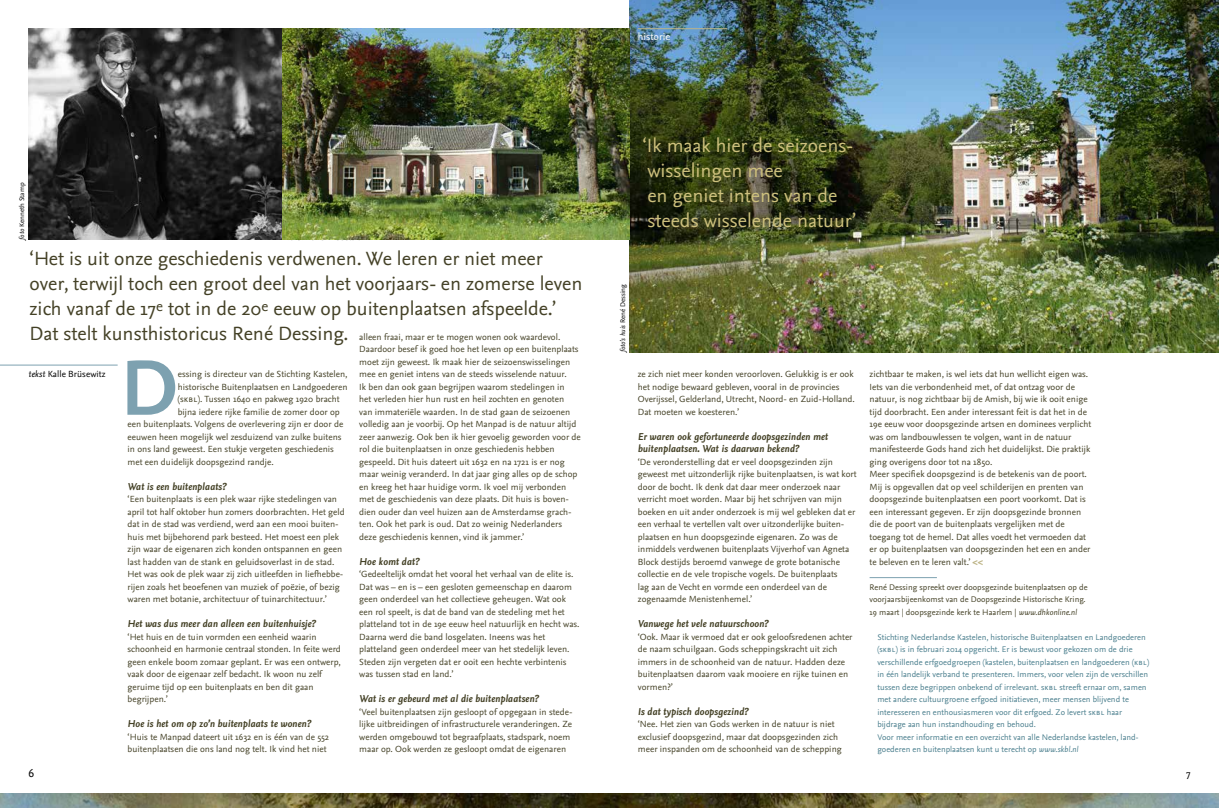
<style>
.page{position:relative;width:1219px;height:808px;background:#fff}
.page>*{position:absolute;margin:0;border:0;box-sizing:border-box;transform-origin:0 0}
.t1{font:700 82px "Nexus Sans";color:#7da1b0}
.t2{font:20px/25px "Nexus Sans";color:#444126}
.t3{font:20px/25px "Nexus Sans";color:#cdc07d}
.t4{font:12px "Nexus Sans";color:#000}
.t5{font:italic 700 10.5px/12.5px "Nexus Sans";letter-spacing:.005em;color:#444126}
.t6{font:10.5px "Nexus Sans";color:#fff}
.t7{font:10.5px "Nexus Sans";color:#000}
.t8{font:9.3px/12.5px "Nexus Sans";color:#444126}
.t9{font:9.3px "Nexus Sans";color:#000}
.t10{font:8.5px/12.5px "Nexus Sans";color:#487d8c}
.t11{font:8.5px/12.5px "Nexus Sans";color:#444126}
.t12{font:7px "Nexus Sans";color:#000}
.s1{font-style:italic}
.s2{font-family:"Nexus Sans Regular SC"}
.s3{font-weight:700;font-size:10.5px;color:#bdb486}
</style>
<div class="page">
<img style="left:28px;top:28px;width:254px;height:212px">
<img style="left:609px;top:794px;width:610px;height:14px">
<svg style="left:0;top:794px;width:609px;height:14px;background:#5f5d41"></svg>
<img style="left:629px;top:0;width:590px;height:352px">
<img style="left:282px;top:28px;width:347px;height:212px">
<hr style="left:870px;top:577px;width:67px;height:1px;background:#7da1b0">
<hr style="left:0;top:365px;width:118px;height:1px;background:#7da1b0">
<hr style="left:638px;top:28px;width:89px;height:1px;background:#bdb486">
<p class="t12" style="left:17px;top:240px;width:58px;rotate:-90deg"><span class="s1">foto</span> Kenneth Stamp</p>
<p class="t2" style="left:30px;top:245px;width:554px">‘Het is uit onze geschiedenis verdwenen. We leren er niet meer over, terwijl toch een groot deel van het voorjaars- en zomerse leven zich vanaf de 17<sup>e</sup> tot in de 20<sup>e</sup> eeuw op buitenplaatsen afspeelde.’ Dat stelt kunsthistoricus René Dessing.</p>
<p class="t8" style="left:359px;top:330px;width:223px">alleen fraai, maar er te mogen wonen ook waardevol.<br>Daardoor besef ik goed hoe het leven op een buitenplaats moet zijn geweest. Ik maak hier de seizoenswisselingen mee en geniet intens van de steeds wisselende natuur.<br>Ik ben dan ook gaan begrijpen waarom stedelingen in<br>het verleden hier hun rust en heil zochten en genoten<br>van immateriële waarden. In de stad gaan de seizoenen volledig aan je voorbij. Op het Manpad is de natuur altijd zeer aanwezig. Ook ben ik hier gevoelig geworden voor de rol die buitenplaatsen in onze geschiedenis hebben gespeeld. Dit huis dateert uit 1632 en na 1721 is er nog maar weinig veranderd. In dat jaar ging alles op de schop en kreeg het haar huidige vorm. Ik voel mij verbonden met de geschiedenis van deze plaats. Dit huis is boven&shy;dien ouder dan veel huizen aan de Amsterdamse grach&shy;ten. Ook het park is oud. Dat zo weinig Nederlanders deze geschiedenis kennen, vind ik jammer.’</p>
<p class="t5" style="left:359px;top:555px;width:61px">Hoe komt dat?</p>
<p class="t8" style="left:359px;top:568px;width:222px">‘Gedeeltelijk omdat het vooral het verhaal van de elite is.<br>Dat was – en is – een gesloten gemeenschap en daarom geen onderdeel van het collectieve geheugen. Wat ook een rol speelt, is dat de band van de stedeling met het platteland tot in de 19e eeuw heel natuurlijk en hecht was.<br>Daarna werd die band losgelaten. Ineens was het platteland geen onderdeel meer van het stedelijk leven.<br>Steden zijn vergeten dat er ooit een hechte verbintenis was tussen stad en land.’</p>
<p class="t5" style="left:359px;top:692px;width:181px">Wat is er gebeurd met al die buitenplaatsen?</p>
<p class="t8" style="left:359px;top:705px;width:215px">‘Veel buitenplaatsen zijn gesloopt of opgegaan in stede&shy;lijke uitbreidingen of infrastructurele veranderingen. Ze werden omgebouwd tot begraafplaats, stadspark, noem maar op. Ook werden ze gesloopt omdat de eigenaren</p>
<h1 class="t1" style="left:120px;top:335px;width:59px">D</h1>
<p class="t9" style="left:28px;top:368px;width:79px"><span class="s1">tekst</span> Kalle Brüsewitz</p>
<p class="t8" style="left:178px;top:368px;width:171px">essing is directeur van de Stichting Kastelen,</p>
<p class="t8" style="left:178px;top:380px;width:171px">historische Buitenplaatsen en Landgoederen</p>
<p class="t8" style="left:178px;top:393px;width:164px">(s<span class="s2">kbl</span>). Tussen 1640 en pakweg 1920 bracht</p>
<p class="t8" style="left:178px;top:405px;width:164px">bijna iedere rijke familie de zomer door op</p>
<p class="t8" style="left:128px;top:418px;width:217px">een buitenplaats. Volgens de overlevering zijn er door de</p>
<p class="t8" style="left:128px;top:430px;width:216px">eeuwen heen mogelijk wel zesduizend van zulke buitens</p>
<p class="t8" style="left:128px;top:443px;width:208px">in ons land geweest. Een stukje vergeten geschiedenis</p>
<p class="t8" style="left:128px;top:455px;width:148px">met een duidelijk doopsgezind randje.</p>
<p class="t5" style="left:128px;top:480px;width:100px">Wat is een buitenplaats?</p>
<p class="t8" style="left:128px;top:493px;width:219px">‘Een buitenplaats is een plek waar rijke stedelingen van april tot half oktober hun zomers doorbrachten. Het geld dat in de stad was verdiend, werd aan een mooi buiten&shy;huis met bijbehorend park besteed. Het moest een plek zijn waar de eigenaren zich konden ontspannen en geen last hadden van de stank en geluidsoverlast in de stad.<br>Het was ook de plek waar zij zich uitleefden in liefhebbe&shy;rijen zoals het beoefenen van muziek of poëzie, of bezig waren met botanie, architectuur of tuinarchitectuur.’</p>
<p class="t5" style="left:128px;top:617px;width:190px">Het was dus meer dan alleen een buitenhuisje?</p>
<p class="t8" style="left:128px;top:630px;width:215px">‘Het huis en de tuin vormden een eenheid waarin schoonheid en harmonie centraal stonden. In feite werd geen enkele boom zomaar geplant. Er was een ontwerp, vaak door de eigenaar zelf bedacht. Ik woon nu zelf geruime tijd op een buitenplaats en ben dit gaan begrijpen.’</p>
<p class="t5" style="left:128px;top:717px;width:185px">Hoe is het om op zo’n buitenplaats te wonen?</p>
<p class="t8" style="left:128px;top:730px;width:203px">‘Huis te Manpad dateert uit 1632 en is één van de 552 buitenplaatsen die ons land nog telt. Ik vind het niet</p>
<p class="t6" style="left:638px;top:30px;width:34px">historie</p>
<h2 class="t3" style="left:642px;top:133px;width:215px">‘Ik maak hier de seizoens&shy;wisselingen mee<br>en geniet intens van de steeds wisselende natuur’</h2>
<p class="t12" style="left:618px;top:352px;width:70px;rotate:-90deg"><span class="s1">foto’s huis</span> René Dessing</p>
<p class="t8" style="left:638px;top:368px;width:219px">ze zich niet meer konden veroorloven. Gelukkig is er ook het nodige bewaard gebleven, vooral in de provincies Overijssel, Gelderland, Utrecht, Noord- en Zuid-Holland.<br>Dat moeten we koesteren.’</p>
<p class="t5" style="left:638px;top:430px;width:192px">Er waren ook gefortuneerde doopsgezinden met buitenplaatsen. Wat is daarvan bekend?</p>
<p class="t8" style="left:638px;top:455px;width:220px">‘De veronderstelling dat er veel doopsgezinden zijn geweest met uitzonderlijk rijke buitenplaatsen, is wat kort door de bocht. Ik denk dat daar meer onderzoek naar verricht moet worden. Maar bij het schrijven van mijn boeken en uit ander onderzoek is mij wel gebleken dat er een verhaal te vertellen valt over uitzonderlijke buiten&shy;plaatsen en hun doopsgezinde eigenaren. Zo was de inmiddels verdwenen buitenplaats Vijverhof van Agneta Block destijds beroemd vanwege de grote botanische collectie en de vele tropische vogels. De buitenplaats<br>lag aan de Vecht en vormde een onderdeel van de zogenaamde Menistenhemel.’</p>
<p class="t5" style="left:638px;top:617px;width:132px">Vanwege het vele natuurschoon?</p>
<p class="t8" style="left:638px;top:630px;width:216px">‘Ook. Maar ik vermoed dat er ook geloofsredenen achter de naam schuilgaan. Gods scheppingskracht uit zich immers in de schoonheid van de natuur. Hadden deze buitenplaatsen daarom vaak mooiere en rijke tuinen en vormen?’</p>
<p class="t5" style="left:638px;top:705px;width:112px">Is dat typisch doopsgezind?</p>
<p class="t8" style="left:638px;top:718px;width:205px">‘Nee. Het zien van Gods werken in de natuur is niet exclusief doopsgezind, maar dat doopsgezinden zich meer inspanden om de schoonheid van de schepping</p>
<p class="t8" style="left:870px;top:368px;width:223px">zichtbaar te maken, is wel iets dat hun wellicht eigen was.<br>Iets van die verbondenheid met, of dat ontzag voor de natuur, is nog zichtbaar bij de Amish, bij wie ik ooit enige tijd doorbracht. Een ander interessant feit is dat het in de 19e eeuw voor doopsgezinde artsen en dominees verplicht was om landbouwlessen te volgen, want in de natuur manifesteerde Gods hand zich het duidelijkst. Die praktijk ging overigens door tot na 1850.<br>Meer specifiek doopsgezind is de betekenis van de poort.<br>Mij is opgevallen dat op veel schilderijen en prenten van doopsgezinde buitenplaatsen een poort voorkomt. Dat is een interessant gegeven. Er zijn doopsgezinde bronnen die de poort van de buitenplaats vergelijken met de toegang tot de hemel. Dat alles voedt het vermoeden dat er op buitenplaatsen van doopsgezinden het een en ander te beleven en te leren valt.’ <span class="s3">&lt;&lt;</span></p>
<p class="t11" style="left:870px;top:581px;width:219px">René Dessing spreekt over doopsgezinde buitenplaatsen op de voorjaarsbijeenkomst van de Doopsgezinde Historische Kring.<br>19 maart | doopsgezinde kerk te Haarlem | <span class="s1">www.dhkonline.nl</span></p>
<p class="t10" style="left:877px;top:631px;width:273px">Stichting Nederlandse Kastelen, historische Buitenplaatsen en Landgoederen (s<span class="s2">kbl</span>) is in februari 2014 opgericht. Er is bewust voor gekozen om de drie verschillende erfgoedgroepen (kastelen, buitenplaatsen en landgoederen (<span class="s2">kbl</span>) in één landelijk verband te presenteren. Immers, voor velen zijn de verschillen tussen deze begrippen onbekend of irrelevant. s<span class="s2">kbl</span> streeft ernaar om, samen met andere cultuurgroene erfgoed initiatieven, meer mensen blijvend te interesseren en enthousiasmeren voor dit erfgoed. Zo levert s<span class="s2">kbl</span> haar bijdrage aan hun instandhouding en behoud.<br>Voor meer informatie en een overzicht van alle Nederlandse kastelen, land&shy;goederen en buitenplaatsen kunt u terecht op <span class="s1">www.skbl.nl</span></p>
<p class="t4" style="left:28px;top:766px;width:7px">6</p>
<p class="t7" style="left:1186px;top:767px;width:6px">7</p>
</div>
